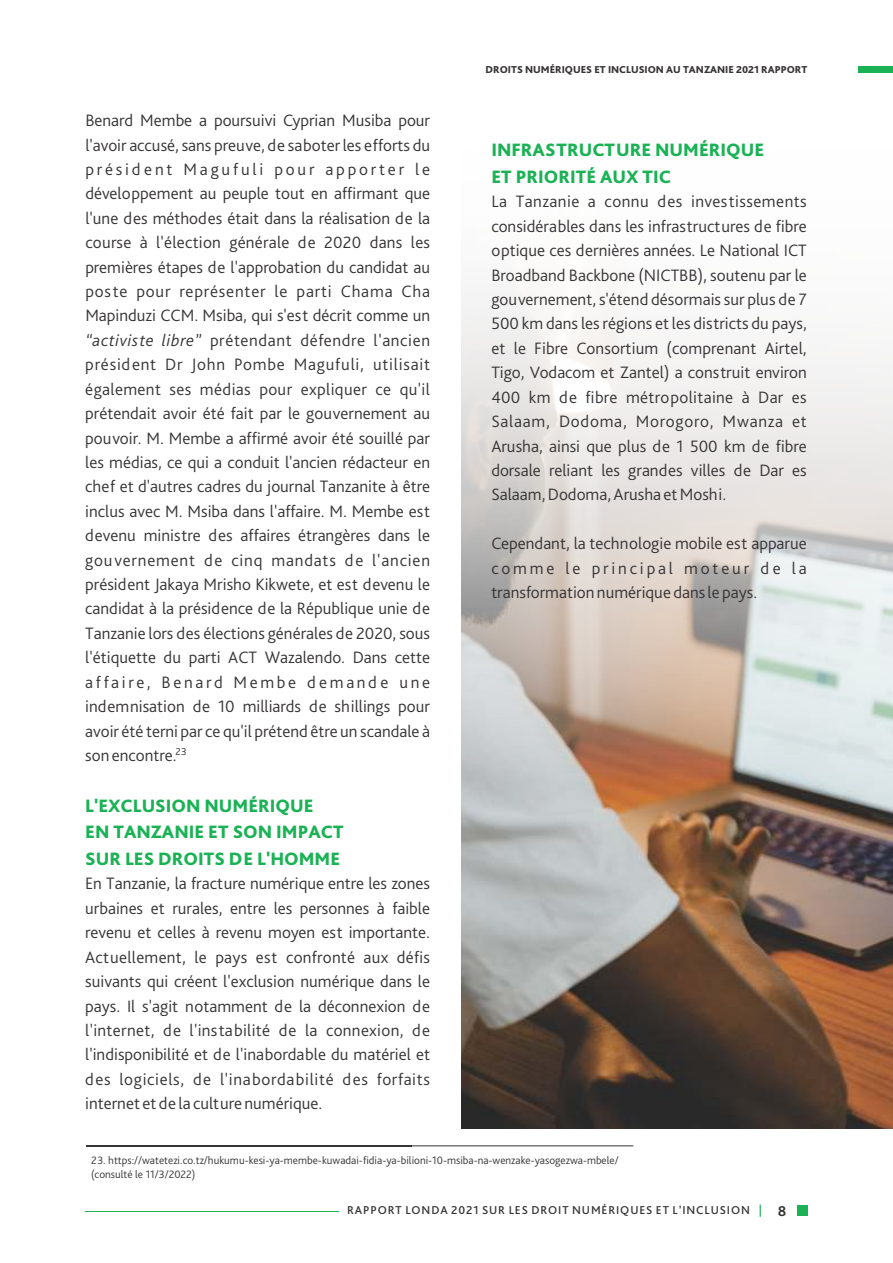
<style>
.page{position:relative;width:893px;height:1263px;background:#fff}
.page>*{position:absolute;margin:0;border:0;box-sizing:border-box;transform-origin:0 0}
.t1{font:800 18.75px/26.5px "Bliss Pro";color:#1ab255}
.t2{font:300 17.25px/24.5px "Bliss Pro";color:#373435;text-align:justify}
.t3{font:500 12px "Bliss Pro";letter-spacing:.075em;color:#373435}
.t4{font:300 11.25px/13.5px "Bliss Pro";color:#373435}
.t5{font:800 10.5px "Bliss Pro";color:#373435}
.t6{font:300 10.5px "Bliss Pro";color:#373435}
.s1{font-style:italic}
.s2{color:#1ab255}
.s3{font-weight:700;font-size:15px}
</style>
<div class="page">
<hr style="left:86px;top:1145px;width:325px;height:2px;background:#373435">
<hr style="left:411px;top:1145px;width:222px;height:1px;background:#373435">
<img style="left:462px;top:292px;width:431px;height:837px">
<div style="left:797px;top:1205px;width:11px;height:11px;background:#1ab255"></div>
<hr style="left:85px;top:1211px;width:254px;height:1px;background:#1ab255">
<div style="left:858px;top:66px;width:35px;height:6px;background:#1ab255"></div>
<p class="t2" style="left:85px;top:110px;width:346px">Benard Membe a poursuivi Cyprian Musiba pour l'avoir accusé, sans preuve, de saboter les efforts du président Magufuli pour apporter le développement au peuple tout en affirmant que l'une des méthodes était dans la réalisation de la course à l'élection générale de 2020 dans les premières étapes de l'approbation du candidat au poste pour représenter le parti Chama Cha Mapinduzi CCM. Msiba, qui s'est décrit comme un <span class="s1">“activiste libre”</span> prétendant défendre l'ancien président Dr John Pombe Magufuli, utilisait également ses médias pour expliquer ce qu'il prétendait avoir été fait par le gouvernement au pouvoir. M. Membe a affirmé avoir été souillé par les médias, ce qui a conduit l'ancien rédacteur en chef et d'autres cadres du journal Tanzanite à être inclus avec M. Msiba dans l'affaire. M. Membe est devenu ministre des affaires étrangères dans le gouvernement de cinq mandats de l'ancien président Jakaya Mrisho Kikwete, et est devenu le candidat à la présidence de la République unie de Tanzanie lors des élections générales de 2020, sous l'étiquette du parti ACT Wazalendo. Dans cette affaire, Benard Membe demande une indemnisation de 10 milliards de shillings pour avoir été terni par ce qu'il prétend être un scandale à son encontre.</p>
<p class="t1" style="left:85px;top:794px;width:260px">L'EXCLUSION NUMÉRIQUE<br>EN TANZANIE ET SON IMPACT<br>SUR LES DROITS DE L'HOMME</p>
<p class="t2" style="left:85px;top:873px;width:346px">En Tanzanie, la fracture numérique entre les zones urbaines et rurales, entre les personnes à faible revenu et celles à revenu moyen est importante.<br>Actuellement, le pays est confronté aux défis suivants qui créent l'exclusion numérique dans le pays. Il s'agit notamment de la déconnexion de l'internet, de l'instabilité de la connexion, de l'indisponibilité et de l'inabordable du matériel et des logiciels, de l'inabordabilité des forfaits internet et de la culture numérique.</p>
<p class="t6" style="left:175px;top:748px;width:13px">23</p>
<p class="t5" style="left:485px;top:65px;width:323px">DROITS NUMÉRIQUES ET INCLUSION AU TANZANIE 2021 RAPPORT</p>
<p class="t1" style="left:491px;top:138px;width:274px">INFRASTRUCTURE NUMÉRIQUE</p>
<p class="t2" style="left:491px;top:191px;width:317px">La Tanzanie a connu des investissements considérables dans les infrastructures de fibre optique ces dernières années. Le National ICT Broadband Backbone (NICTBB), soutenu par le gouvernement, s'étend désormais sur plus de 7<br>500 km dans les régions et les districts du pays, et le Fibre Consortium (comprenant Airtel, Tigo, Vodacom et Zantel) a construit environ 400 km de fibre métropolitaine à Dar es Salaam, Dodoma, Morogoro, Mwanza et Arusha, ainsi que plus de 1 500 km de fibre dorsale reliant les grandes villes de Dar es Salaam, Dodoma, Arusha et Moshi.</p>
<p class="t2" style="left:491px;top:533px;width:317px">Cependant, la technologie mobile est apparue comme le principal moteur de la transformation numérique dans le pays.</p>
<p class="t1" style="left:491px;top:165px;width:181px">ET PRIORITÉ AUX TIC</p>
<p class="t4" style="left:91px;top:1155px;width:529px">23. https://watetezi.co.tz/hukumu-kesi-ya-membe-kuwadai-fidia-ya-bilioni-10-msiba-na-wenzake-yasogezwa-mbele/ (consulté le 11/3/2022)</p>
<p class="t3" style="left:347px;top:1206px;width:441px">RAPPORT LONDA 2021 SUR LES DROIT NUMÉRIQUES ET L’INCLUSION <span class="s2">|</span> <span class="s3">8</span></p>
</div>
